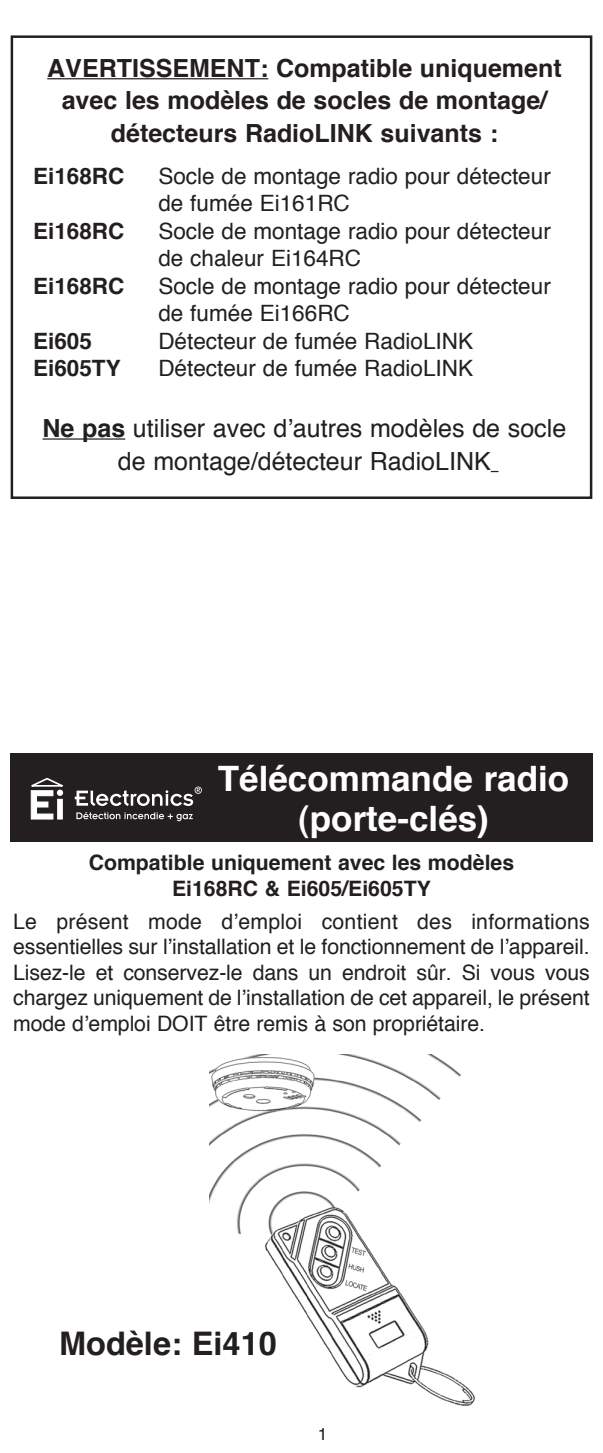
<style>
.page{position:relative;width:603px;height:1453px;background:#fff}
.page>*{position:absolute;margin:0;border:0;box-sizing:border-box;transform-origin:0 0}
.t1{font:700 35px/40px "Helvetica";color:#fff;text-align:center}
.t2{font:700 32.5px "Helvetica";color:#231f20}
.t3{font:700 25px/32.5px "Helvetica";color:#231f20;text-align:center}
.t4{font:25px/32.5px "Helvetica";color:#231f20;text-align:center}
.t5{font:22.5px/27.5px "Helvetica";color:#231f20}
.t6{font:700 22.5px/27.5px "Helvetica";color:#231f20}
.t7{font:21.25px/25.5px "Helvetica";letter-spacing:-.005em;color:#231f20;text-align:justify}
.t8{font:700 21.25px/25.5px "Helvetica";color:#231f20;text-align:center}
.t9{font:17.5px "Helvetica";color:#231f20}
.s1{font-weight:700}
</style>
<div class="page">
<div style="left:11px;top:753px;width:582px;height:88px;background:#231f20"></div>
<img style="left:209px;top:1054px;width:266px;height:352px">
<svg style="left:30px;top:777px;width:172px;height:44px"></svg>
<div style="left:11px;top:35px;width:581px;height:464px;border:2px solid #231f20"></div>
<hr style="left:47px;top:78px;width:221px;height:1px;background:#231f20">
<hr style="left:43px;top:438px;width:82px;height:2px;background:#231f20">
<p class="t3" style="left:47px;top:52px;width:515px">AVERTISSEMENT: Compatible uniquement avec les modèles de socles de montage/ détecteurs RadioLINK suivants :</p>
<p class="t6" style="left:33px;top:162px;width:93px">Ei168RC</p>
<p class="t6" style="left:33px;top:217px;width:93px">Ei168RC</p>
<p class="t6" style="left:33px;top:272px;width:93px">Ei168RC</p>
<p class="t6" style="left:33px;top:327px;width:89px">Ei605<br>Ei605TY</p>
<p class="t5" style="left:158px;top:163px;width:394px">Socle de montage radio pour détecteur de fumée Ei161RC<br>Socle de montage radio pour détecteur de chaleur Ei164RC<br>Socle de montage radio pour détecteur de fumée Ei166RC<br>Détecteur de fumée RadioLINK<br>Détecteur de fumée RadioLINK</p>
<p class="t4" style="left:43px;top:413px;width:525px"><span class="s1">Ne pas</span> utiliser avec d’autres modèles de socle de montage/détecteur RadioLINK</p>
<h1 class="t1" style="left:218px;top:759px;width:353px">Télécommande radio (porte-clés)</h1>
<p class="t8" style="left:89px;top:850px;width:427px">Compatible uniquement avec les modèles<br>Ei168RC &amp; Ei605/Ei605TY</p>
<p class="t7" style="left:13px;top:909px;width:578px">Le présent mode d’emploi contient des informations essentielles sur l’installation et le fonctionnement de l’appareil.<br>Lisez-le et conservez-le dans un endroit sûr. Si vous vous chargez uniquement de l’installation de cet appareil, le présent mode d’emploi DOIT être remis à son propriétaire.</p>
<h2 class="t2" style="left:59px;top:1318px;width:219px">Modèle: Ei410</h2>
<p class="t9" style="left:318px;top:1420px;width:11px">1</p>
</div>
